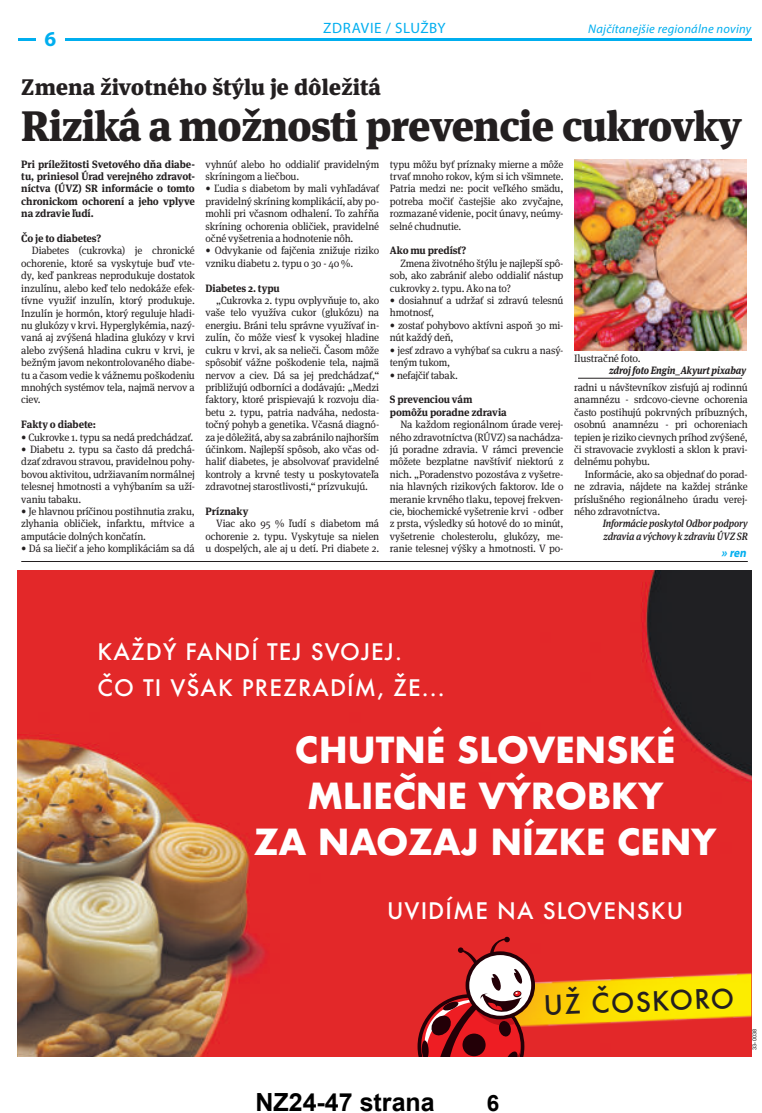
<style>
.page{position:relative;width:762px;height:1113px;background:#fff}
.page>*{position:absolute;margin:0;border:0;box-sizing:border-box;transform-origin:0 0}
.t1{font:900 42.5px "Meta Serif Pro";letter-spacing:-.025em;color:#231f20}
.t2{font:700 35px/46.2px "Futura";letter-spacing:-.01em;color:#fff;text-align:center}
.t3{font:500 26.12px "Futura";color:#231f20}
.t4{font:700 25px "Arial";color:#000}
.t5{font:900 22.5px "Meta Serif Pro";color:#231f20}
.t6{font:700 22.5px "Arial";color:#000}
.t7{font:500 22.25px/35.6px "Futura";letter-spacing:.05em;color:#fff}
.t8{font:700 21.25px "Myriad Pro";color:#00aeef}
.t9{font:15px "Myriad Pro";letter-spacing:.035em;color:#00aeef}
.t10{font:italic 12.5px "Myriad Pro";letter-spacing:.02em;color:#00aeef}
.t11{font:italic 700 12.5px "Myriad Pro";color:#00aeef}
.t12{font:10.62px/12.4px "Meta Serif Pro";letter-spacing:-.015em;color:#231f20;text-align:justify}
.t13{font:700 10.62px/12.4px "Meta Serif Pro";letter-spacing:-.01em;color:#231f20;text-align:justify}
.t14{font:italic 500 10.62px/12.4px "Meta Serif Pro";letter-spacing:-.015em;color:#231f20;scale:.9 1}
.t15{font:italic 700 10.62px "Meta Serif Pro";letter-spacing:-.015em;color:#231f20;scale:.9 1}
.t16{font:5.62px "Arial";letter-spacing:.01em;color:#231f20}
</style>
<div class="page">
<hr style="left:18px;top:39px;width:733px;height:2px;background:#00aeef">
<div style="left:36px;top:31px;width:29px;height:18px;background:#fff"></div>
<img style="left:18px;top:570px;width:733px;height:486px">
<img style="left:485px;top:933px;width:266px;height:123px">
<svg style="left:417px;top:936px;width:118px;height:120px"></svg>
<hr style="left:21px;top:561px;width:727px;height:1px;background:#231f20">
<img style="left:574px;top:159px;width:172px;height:191px">
<hr style="left:578px;top:378px;width:164px;height:1px;background:#231f20">
<h3 class="t8" style="left:45px;top:27px;width:13px">6</h3>
<h3 class="t9" style="left:323px;top:20px;width:124px">ZDRAVIE / SLUŽBY</h3>
<p class="t10" style="left:588px;top:24px;width:165px">Najčítanejšie regionálne noviny</p>
<h3 class="t5" style="left:21px;top:77px;width:361px">Zmena životného štýlu je dôležitá</h3>
<h1 class="t1" style="left:21px;top:108px;width:722px">Riziká a možnosti prevencie cukrovky</h1>
<p class="t13" style="left:21px;top:158px;width:175px">Pri príležitosti Svetového dňa diabe&shy;tu, priniesol Úrad verejného zdravot&shy;níctva (ÚVZ) SR informácie o tomto chronickom ochorení a jeho vplyve na zdravie ľudí.</p>
<p class="t13" style="left:21px;top:232px;width:81px">Čo je to diabetes?</p>
<p class="t12" style="left:21px;top:244px;width:175px;text-indent:11px">Diabetes (cukrovka) je chronické ochorenie, ktoré sa vyskytuje buď vte&shy;dy, keď pankreas neprodukuje dostatok inzulínu, alebo keď telo nedokáže efek&shy;tívne využiť inzulín, ktorý produkuje.<br>Inzulín je hormón, ktorý reguluje hladi&shy;nu glukózy v krvi. Hyperglykémia, nazý&shy;vaná aj zvýšená hladina glukózy v krvi alebo zvýšená hladina cukru v krvi, je bežným javom nekontrolovaného diabe&shy;tu a časom vedie k vážnemu poškodeniu mnohých systémov tela, najmä nervov a ciev.</p>
<p class="t13" style="left:21px;top:418px;width:76px">Fakty o diabete:</p>
<p class="t12" style="left:21px;top:430px;width:174px">• Cukrovke 1. typu sa nedá predchádzať.</p>
<p class="t12" style="left:21px;top:443px;width:175px">• Diabetu 2. typu sa často dá predchá&shy;dzať zdravou stravou, pravidelnou pohy&shy;bovou aktivitou, udržiavaním normálnej telesnej hmotnosti a vyhýbaním sa uží&shy;vaniu tabaku.</p>
<p class="t12" style="left:21px;top:505px;width:175px">• Je hlavnou príčinou postihnutia zraku, zlyhania obličiek, infarktu, mŕtvice a amputácie dolných končatín.</p>
<p class="t12" style="left:21px;top:542px;width:175px">• Dá sa liečiť a jeho komplikáciám sa dá</p>
<p class="t12" style="left:390px;top:158px;width:175px">typu môžu byť príznaky mierne a môže trvať mnoho rokov, kým si ich všimnete.<br>Patria medzi ne: pocit veľkého smädu, potreba močiť častejšie ako zvyčajne, rozmazané videnie, pocit únavy, neúmy&shy;selné chudnutie.</p>
<p class="t13" style="left:390px;top:244px;width:78px">Ako mu predísť?</p>
<p class="t12" style="left:390px;top:257px;width:175px;text-indent:11px">Zmena životného štýlu je najlepší spô&shy;sob, ako zabrániť alebo oddialiť nástup cukrovky 2. typu. Ako na to?</p>
<p class="t12" style="left:390px;top:294px;width:175px">• dosiahnuť a udržať si zdravú telesnú hmotnosť,</p>
<p class="t12" style="left:390px;top:319px;width:175px">• zostať pohybovo aktívni aspoň 30 mi&shy;nút každý deň,</p>
<p class="t12" style="left:390px;top:344px;width:175px">• jesť zdravo a vyhýbať sa cukru a nasý&shy;teným tukom,</p>
<p class="t12" style="left:390px;top:368px;width:70px">• nefajčiť tabak.</p>
<p class="t13" style="left:390px;top:393px;width:118px">S prevenciou vám pomôžu poradne zdravia</p>
<p class="t12" style="left:390px;top:418px;width:175px;text-indent:11px">Na každom regionálnom úrade verej&shy;ného zdravotníctva (RÚVZ) sa nachádza&shy;jú poradne zdravia. V rámci prevencie môžete bezplatne navštíviť niektorú z nich. „Poradenstvo pozostáva z vyšetre&shy;nia hlavných rizikových faktorov. Ide o meranie krvného tlaku, tepovej frekven&shy;cie, biochemické vyšetrenie krvi - odber z prsta, výsledky sú hotové do 10 minút, vyšetrenie cholesterolu, glukózy, me&shy;ranie telesnej výšky a hmotnosti. V po-</p>
<p class="t12" style="left:206px;top:158px;width:175px">vyhnúť alebo ho oddialiť pravidelným skríningom a liečbou.</p>
<p class="t12" style="left:206px;top:182px;width:175px">• Ľudia s diabetom by mali vyhľadávať pravidelný skríning komplikácií, aby po&shy;mohli pri včasnom odhalení. To zahŕňa skríning ochorenia obličiek, pravidelné očné vyšetrenia a hodnotenie nôh.</p>
<p class="t12" style="left:206px;top:244px;width:175px">• Odvykanie od fajčenia znižuje riziko vzniku diabetu 2. typu o 30 - 40 %.</p>
<p class="t13" style="left:206px;top:281px;width:76px">Diabetes 2. typu</p>
<p class="t12" style="left:206px;top:294px;width:175px;text-indent:11px">„Cukrovka 2. typu ovplyvňuje to, ako vaše telo využíva cukor (glukózu) na energiu. Bráni telu správne využívať in&shy;zulín, čo môže viesť k vysokej hladine cukru v krvi, ak sa nelieči. Časom môže spôsobiť vážne poškodenie tela, najmä nervov a ciev. Dá sa jej predchádzať,“ približujú odborníci a dodávajú: „Medzi faktory, ktoré prispievajú k rozvoju dia&shy;betu 2. typu, patria nadváha, nedosta&shy;točný pohyb a genetika. Včasná diagnó&shy;za je dôležitá, aby sa zabránilo najhorším účinkom. Najlepší spôsob, ako včas od&shy;haliť diabetes, je absolvovať pravidelné kontroly a krvné testy u poskytovateľa zdravotnej starostlivosti,“ prízvukujú.</p>
<p class="t13" style="left:206px;top:505px;width:44px">Príznaky</p>
<p class="t12" style="left:206px;top:517px;width:175px;text-indent:11px">Viac ako 95 % ľudí s diabetom má ochorenie 2. typu. Vyskytuje sa nielen u dospelých, ale aj u detí. Pri diabete 2.</p>
<p class="t12" style="left:574px;top:352px;width:68px">Ilustračné foto.</p>
<p class="t15" style="left:609px;top:366px;width:154px">zdroj foto Engin_Akyurt pixabay</p>
<p class="t12" style="left:574px;top:381px;width:175px">radni u návštevníkov zisťujú aj rodinnú anamnézu - srdcovo-cievne ochorenia často postihujú pokrvných príbuzných, osobnú anamnézu - pri ochoreniach tepien je riziko cievnych príhod zvýšené, či stravovacie zvyklosti a sklon k pravi&shy;delnému pohybu.</p>
<p class="t12" style="left:574px;top:468px;width:175px;text-indent:11px">Informácie, ako sa objednať do porad&shy;ne zdravia, nájdete na každej stránke príslušného regionálneho úradu verej&shy;ného zdravotníctva.</p>
<p class="t14" style="left:603px;top:517px;width:163px">Informácie poskytol Odbor podpory zdravia a výchovy k zdraviu ÚVZ SR</p>
<p class="t11" style="left:721px;top:545px;width:28px">» ren</p>
<h3 class="t7" style="left:98px;top:633px;width:349px">KAŽDÝ FANDÍ TEJ SVOJEJ.<br>ČO TI VŠAK PREZRADÍM, ŽE...</h3>
<h2 class="t2" style="left:254px;top:728px;width:464px">CHUTNÉ SLOVENSKÉ<br>MLIEČNE VÝROBKY<br>ZA NAOZAJ NÍZKE CENY</h2>
<h3 class="t7" style="left:387px;top:893px;width:298px">UVIDÍME NA SLOVENSKU</h3>
<h3 class="t4" style="left:255px;top:1087px;width:181px">NZ24-47 strana</h3>
<h3 class="t6" style="left:487px;top:1090px;width:14px">6</h3>
<h3 class="t3" style="left:543px;top:987px;width:192px;rotate:-2deg">UŽ ČOSKORO</h3>
<p class="t16" style="left:751px;top:1050px;width:23px;rotate:-90deg">33-0038</p>
</div>
